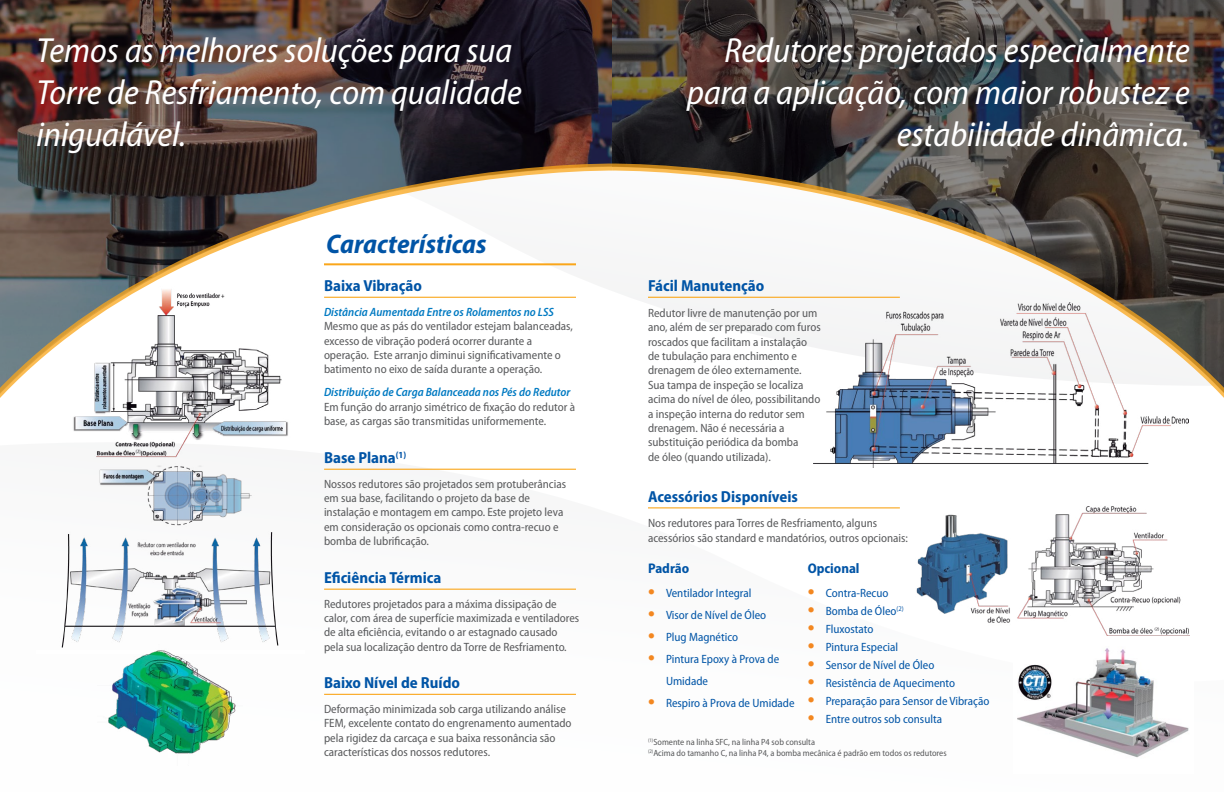
<style>
.page{position:relative;width:1224px;height:792px;background:#fff}
.page>*{position:absolute;margin:0;border:0;box-sizing:border-box;transform-origin:0 0}
.t1{font:italic semi-condensed 35px/42px "Myriad Pro";color:#fff}
.t2{font:italic 700 semi-condensed 27px "Myriad Pro";color:#0054a6}
.t3{font:700 semi-condensed 16px "Myriad Pro";color:#0054a6}
.t4{font:700 semi-condensed 14px "Myriad Pro";color:#0054a6}
.t5{font:semi-condensed 12px/14.4px "Myriad Pro";color:#58595b}
.t6{font:semi-condensed 12px/22px "Myriad Pro";color:#0054a6}
.t7{font:italic 600 semi-condensed 12px "Myriad Pro";color:#007ac2}
.t8{font:semi-condensed 9px/10.8px "Myriad Pro";color:#58595b}
.s1{font-weight:700;font-stretch:normal;font-size:20px;color:#f38720}
</style>
<div class="page">
<img style="left:1017px;top:648px;width:172px;height:110px">
<img style="left:612px;top:0;width:612px;height:160px">
<img style="left:0;top:0;width:612px;height:160px">
<svg style="left:0;top:160px;width:605px;height:238px"></svg>
<svg style="left:605px;top:160px;width:619px;height:238px"></svg>
<hr style="left:324px;top:263px;width:252px;height:2px;background:#faa61a">
<hr style="left:324px;top:297px;width:252px;height:1px;background:#faa61a">
<hr style="left:324px;top:469px;width:252px;height:1px;background:#faa61a">
<hr style="left:324px;top:589px;width:252px;height:1px;background:#faa61a">
<hr style="left:324px;top:694px;width:252px;height:1px;background:#faa61a">
<img style="left:813px;top:303px;width:376px;height:165px">
<hr style="left:648px;top:297px;width:252px;height:1px;background:#faa61a">
<hr style="left:648px;top:507px;width:252px;height:1px;background:#faa61a">
<img style="left:916px;top:506px;width:273px;height:130px">
<img style="left:71px;top:287px;width:219px;height:239px">
<img style="left:108px;top:650px;width:128px;height:104px">
<img style="left:1017px;top:665px;width:35px;height:35px">
<img style="left:61px;top:532px;width:218px;height:116px">
<h1 class="t1" style="left:36px;top:30px;width:487px">Temos as melhores soluções para sua<br>Torre de Resfriamento, com qualidade inigualável.</h1>
<h1 class="t1" style="left:687px;top:30px;width:504px;text-align:right">Redutores projetados especialmente para a aplicação, com maior robustez e estabilidade dinâmica.</h1>
<h2 class="t2" style="left:326px;top:229px;width:162px">Características</h2>
<h3 class="t3" style="left:324px;top:277px;width:99px">Baixa Vibração</h3>
<p class="t7" style="left:324px;top:305px;width:231px">Distância Aumentada Entre os Rolamentos no LSS</p>
<p class="t5" style="left:324px;top:319px;width:250px">Mesmo que as pás do ventilador estejam balanceadas, excesso de vibração poderá ocorrer durante a operação. Este arranjo diminui significativamente o batimento no eixo de saída durante a operação.</p>
<p class="t7" style="left:324px;top:386px;width:248px">Distribuição de Carga Balanceada nos Pés do Redutor</p>
<p class="t5" style="left:324px;top:400px;width:253px">Em função do arranjo simétrico de fixação do redutor à base, as cargas são transmitidas uniformemente.</p>
<h3 class="t3" style="left:324px;top:449px;width:84px">Base Plana<sup>(1)</sup></h3>
<p class="t5" style="left:324px;top:477px;width:244px">Nossos redutores são projetados sem protuberâncias em sua base, facilitando o projeto da base de instalação e montagem em campo. Este projeto leva em consideração os opcionais como contra-recuo e bomba de lubrificação.</p>
<h3 class="t3" style="left:324px;top:569px;width:119px">Eficiência Térmica</h3>
<p class="t5" style="left:324px;top:597px;width:257px">Redutores projetados para a máxima dissipação de calor, com área de superfície maximizada e ventiladores de alta eficiência, evitando o ar estagnado causado pela sua localização dentro da Torre de Resfriamento.</p>
<h3 class="t3" style="left:324px;top:674px;width:138px">Baixo Nível de Ruído</h3>
<p class="t5" style="left:324px;top:702px;width:249px">Deformação minimizada sob carga utilizando análise FEM, excelente contato do engrenamento aumentado pela rigidez da carcaça e sua baixa ressonância são características dos nossos redutores.</p>
<h3 class="t3" style="left:648px;top:277px;width:118px">Fácil Manutenção</h3>
<p class="t5" style="left:648px;top:306px;width:174px">Redutor livre de manutenção por um ano, além de ser preparado com furos roscados que facilitam a instalação de tubulação para enchimento e drenagem de óleo externamente.<br>Sua tampa de inspeção se localiza acima do nível de óleo, possibilitando a inspeção interna do redutor sem drenagem. Não é necessária a substituição periódica da bomba<br>de óleo (quando utilizada).</p>
<h3 class="t3" style="left:648px;top:488px;width:152px">Acessórios Disponíveis</h3>
<p class="t5" style="left:648px;top:516px;width:261px">Nos redutores para Torres de Resfriamento, alguns acessórios são standard e mandatórios, outros opcionais:</p>
<p class="t4" style="left:648px;top:560px;width:43px">Padrão</p>
<p class="t6" style="left:648px;top:582px;width:105px"><span class="s1">•</span> Ventilador Integral</p>
<p class="t6" style="left:648px;top:604px;width:120px"><span class="s1">•</span> Visor de Nível de Óleo</p>
<p class="t6" style="left:648px;top:626px;width:92px"><span class="s1">•</span> Plug Magnético</p>
<p class="t6" style="left:666px;top:648px;width:115px;text-indent:-18px"><span class="s1">•</span> Pintura Epoxy à Prova de<br>Umidade</p>
<p class="t6" style="left:648px;top:692px;width:148px"><span class="s1">•</span> Respiro à Prova de Umidade</p>
<p class="t4" style="left:808px;top:560px;width:53px">Opcional</p>
<p class="t6" style="left:808px;top:582px;width:82px"><span class="s1">•</span> Contra-Recuo</p>
<p class="t6" style="left:808px;top:600px;width:98px"><span class="s1">•</span> Bomba de Óleo<sup>(2)</sup></p>
<p class="t6" style="left:808px;top:618px;width:67px"><span class="s1">•</span> Fluxostato</p>
<p class="t6" style="left:808px;top:636px;width:92px"><span class="s1">•</span> Pintura Especial</p>
<p class="t6" style="left:808px;top:654px;width:128px"><span class="s1">•</span> Sensor de Nível de Óleo</p>
<p class="t6" style="left:808px;top:672px;width:149px"><span class="s1">•</span> Resistência de Aquecimento</p>
<p class="t6" style="left:808px;top:690px;width:183px"><span class="s1">•</span> Preparação para Sensor de Vibração</p>
<p class="t6" style="left:808px;top:708px;width:136px"><span class="s1">•</span> Entre outros sob consulta</p>
<p class="t8" style="left:648px;top:737px;width:300px"><sup>(1)</sup>Somente na linha SFC, na linha P4 sob consulta<br><sup>(2)</sup>Acima do tamanho C, na linha P4, a bomba mecânica é padrão em todos os redutores</p>
</div>
